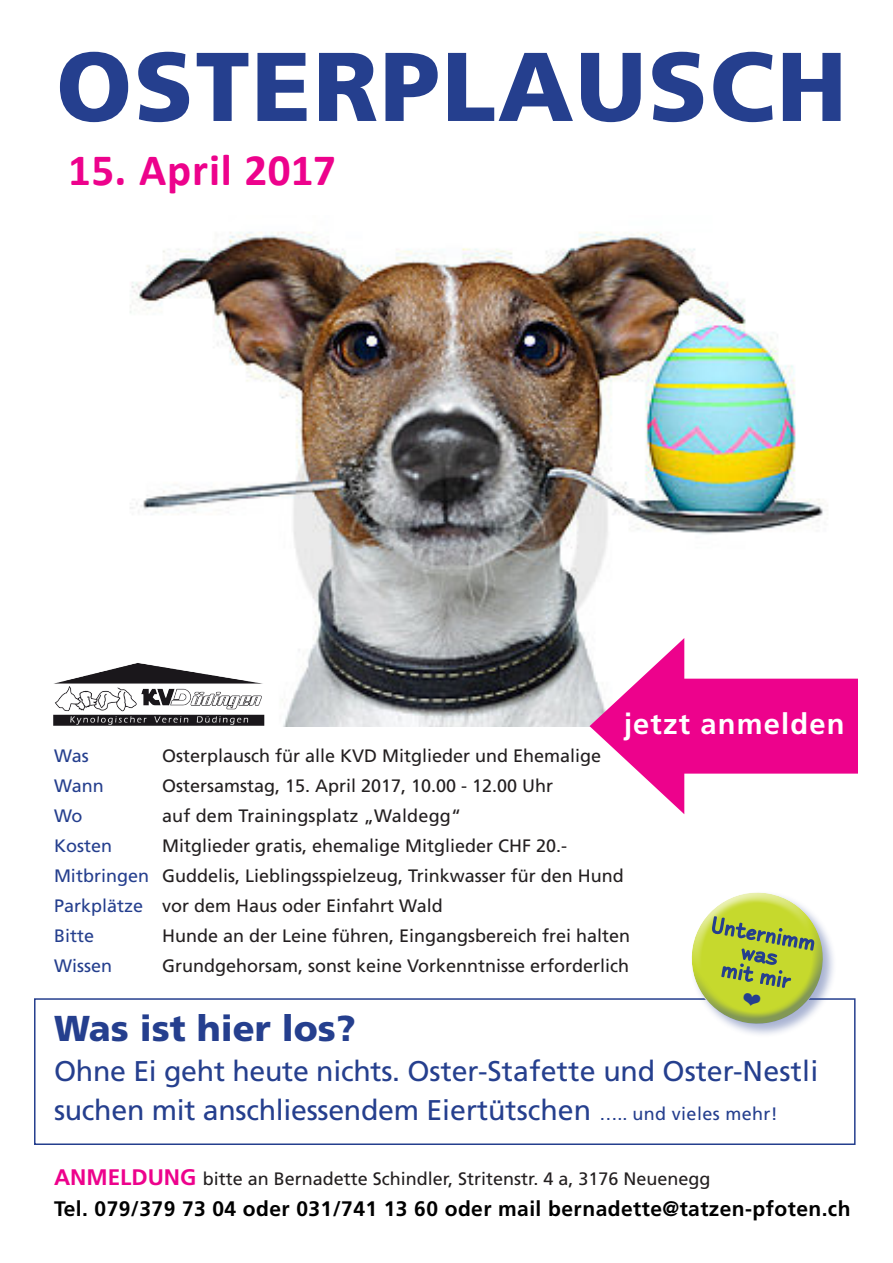
<style>
.page{position:relative;width:893px;height:1263px;background:#fff}
.page>*{position:absolute;margin:0;border:0;box-sizing:border-box;transform-origin:0 0}
.t1{font:900 97.5px "Frutiger LT Std";letter-spacing:.02em;color:#253f8e}
.t2{font:700 45px "Calibri";letter-spacing:.015em;color:#ed028c}
.t3{font:900 36px "Frutiger LT Std";color:#253f8e}
.t4{font:700 29.1px "Frutiger LT Std";letter-spacing:.04em;color:#fff}
.t5{font:28.5px "Frutiger LT Std";letter-spacing:-.01em;color:#253f8e}
.t6{font:700 21px "Frutiger LT Std";letter-spacing:.02em;color:#000}
.t7{font:18px "Frutiger LT Std";color:#231f20}
.t8{font:18px "Frutiger LT Std";color:#253f8e}
.s1{color:#253f8e}
.s2{font-size:18px}
.s3{font-weight:700;font-size:22.5px;color:#ed028c}
</style>
<div class="page">
<img style="left:130px;top:231px;width:714px;height:495px">
<div style="left:664px;top:679px;width:194px;height:95px;background:#ed028c"></div>
<svg style="left:589px;top:638px;width:95px;height:176px"></svg>
<img style="left:53px;top:661px;width:212px;height:65px">
<div style="left:34px;top:998px;width:821px;height:147px;border:2px solid #253f8e"></div>
<div style="left:690px;top:891px;width:147px;height:146px;background:#fff"></div>
<svg style="left:681px;top:892px;width:151px;height:143px"></svg>
<p class="t1" style="left:56px;top:28px;width:792px">OSTERPLAUSCH</p>
<p class="t2" style="left:68px;top:142px;width:269px">15. April 2017</p>
<p class="t4" style="left:624px;top:707px;width:222px">jetzt anmelden</p>
<p class="t8" style="left:54px;top:745px;width:36px">Was</p>
<p class="t7" style="left:162px;top:745px;width:441px">Osterplausch für alle KVD Mitglieder und Ehemalige</p>
<p class="t8" style="left:54px;top:775px;width:51px">Wann</p>
<p class="t7" style="left:162px;top:775px;width:393px">Ostersamstag, 15. April 2017, 10.00 - 12.00 Uhr</p>
<p class="t8" style="left:54px;top:805px;width:30px">Wo</p>
<p class="t7" style="left:162px;top:805px;width:301px">auf dem Trainingsplatz „Waldegg“</p>
<p class="t8" style="left:54px;top:835px;width:60px">Kosten</p>
<p class="t7" style="left:162px;top:835px;width:407px">Mitglieder gratis, ehemalige Mitglieder CHF 20.-</p>
<p class="t7" style="left:54px;top:865px;width:571px"><span class="s1">Mitbringen</span> Guddelis, Lieblingsspielzeug, Trinkwasser für den Hund</p>
<p class="t7" style="left:54px;top:895px;width:390px"><span class="s1">Parkplätze</span> vor dem Haus oder Einfahrt Wald</p>
<p class="t8" style="left:54px;top:925px;width:42px">Bitte</p>
<p class="t7" style="left:162px;top:925px;width:470px">Hunde an der Leine führen, Eingangsbereich frei halten</p>
<p class="t8" style="left:54px;top:955px;width:60px">Wissen</p>
<p class="t7" style="left:162px;top:955px;width:469px">Grundgehorsam, sonst keine Vorkenntnisse erforderlich</p>
<p class="t3" style="left:54px;top:1006px;width:303px">Was ist hier los?</p>
<p class="t5" style="left:54px;top:1055px;width:766px">Ohne Ei geht heute nichts. Oster-Stafette und Oster-Nestli</p>
<p class="t5" style="left:54px;top:1093px;width:725px">suchen mit anschliessendem Eiertütschen <span class="s2">….. und vieles mehr!</span></p>
<p class="t7" style="left:54px;top:1168px;width:658px"><span class="s3">ANMELDUNG</span> bitte an Bernadette Schindler, Stritenstr. 4 a, 3176 Neuenegg</p>
<p class="t6" style="left:54px;top:1196px;width:798px">Tel. 079/379 73 04 oder 031/741 13 60 oder mail bernadette@tatzen-pfoten.ch</p>
</div>
